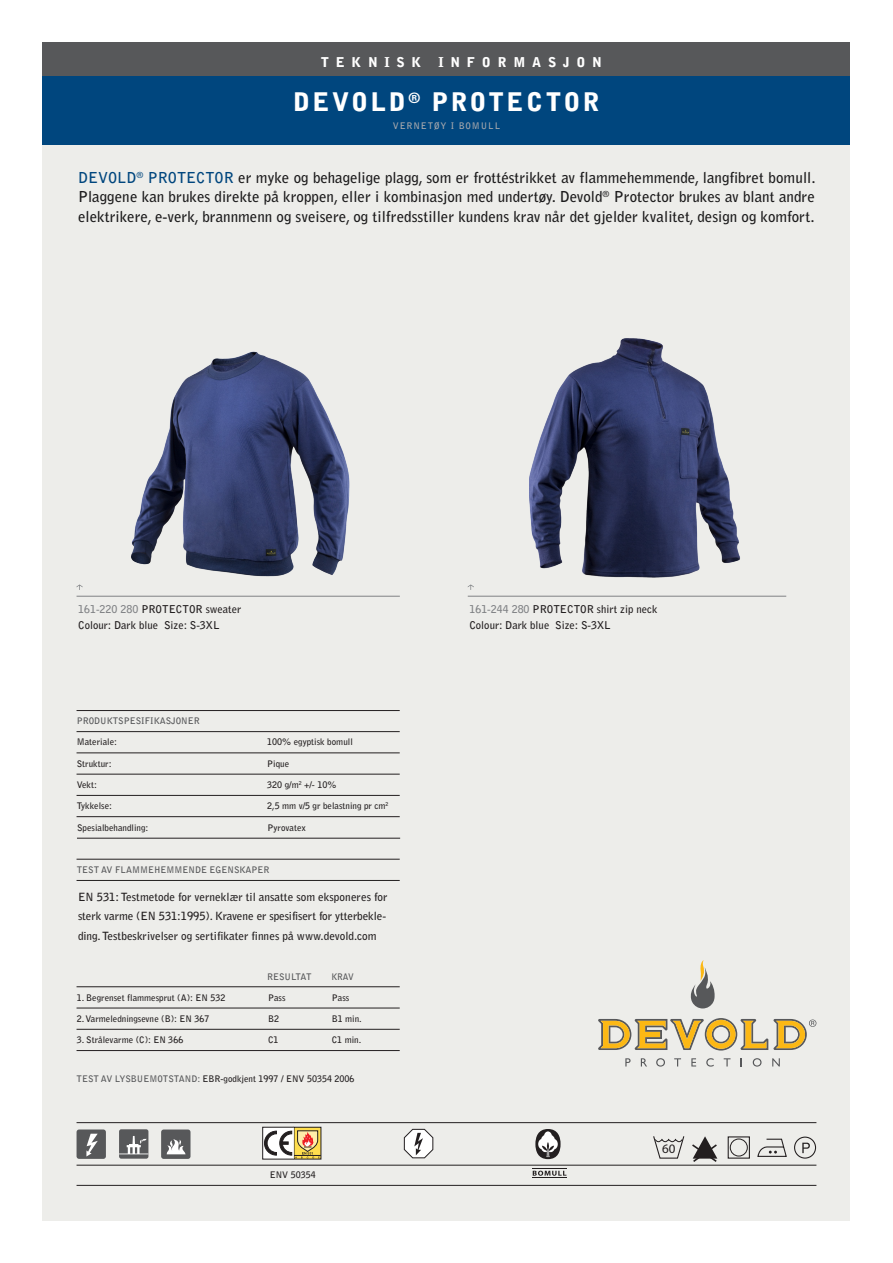
<style>
.page{position:relative;width:893px;height:1263px;background:#fff}
.page>*{position:absolute;margin:0;border:0;box-sizing:border-box;transform-origin:0 0}
.t1{font:900 25.5px "Bell Gothic Std";letter-spacing:.1em;color:#fff}
.t2{font:700 15px/19.5px "Bell Gothic Std";color:#1c1b1c;text-align:justify}
.t3{font:900 13.5px "Bell Gothic Std";letter-spacing:.5em;color:#fff}
.t4{font:13.05px "Myriad";color:#231f20}
.t5{font:700 11.25px/19.5px "Bell Gothic Std";color:#231f20;text-align:justify}
.t6{font:700 10.8px "Bell Gothic Std";color:#231f20}
.t7{font:700 9px "Bell Gothic Std";color:#231f20}
.t8{font:700 9px "Bell Gothic Std";color:#57585a}
.t9{font:700 9px "Bell Gothic Std";letter-spacing:.1em;color:#a8a9ad}
.t10{font:700 9px "Bell Gothic Std";color:#57585a;scale:.95 1}
.s1{color:#00467e}
.s2{color:#808285}
.s3{color:#57585a}
</style>
<div class="page">
<div style="left:43px;top:43px;width:807px;height:1177px;background:#ededea"></div>
<div style="left:43px;top:43px;width:807px;height:34px;background:#57585a"></div>
<div style="left:43px;top:77px;width:807px;height:68px;background:#00467e"></div>
<img style="left:529px;top:338px;width:236px;height:258px">
<svg style="left:468px;top:584px;width:6px;height:6px"></svg>
<hr style="left:468px;top:596px;width:318px;height:1px;background:#808285">
<img style="left:131px;top:351px;width:219px;height:226px">
<svg style="left:77px;top:584px;width:6px;height:6px"></svg>
<hr style="left:77px;top:596px;width:323px;height:1px;background:#808285">
<svg style="left:625px;top:1058px;width:5px;height:8px"></svg>
<svg style="left:641px;top:1058px;width:6px;height:8px"></svg>
<svg style="left:656px;top:1058px;width:9px;height:8px"></svg>
<svg style="left:674px;top:1058px;width:7px;height:8px"></svg>
<svg style="left:691px;top:1058px;width:5px;height:8px"></svg>
<svg style="left:706px;top:1058px;width:8px;height:8px"></svg>
<svg style="left:724px;top:1058px;width:6px;height:8px"></svg>
<svg style="left:753px;top:1058px;width:8px;height:8px"></svg>
<svg style="left:772px;top:1058px;width:8px;height:8px"></svg>
<svg style="left:690px;top:960px;width:25px;height:48px"></svg>
<svg style="left:598px;top:1018px;width:218px;height:32px"></svg>
<hr style="left:77px;top:731px;width:323px;height:1px;background:#231f20">
<hr style="left:77px;top:753px;width:323px;height:1px;background:#231f20">
<hr style="left:77px;top:774px;width:323px;height:1px;background:#231f20">
<hr style="left:77px;top:795px;width:323px;height:1px;background:#231f20">
<hr style="left:77px;top:816px;width:323px;height:1px;background:#231f20">
<hr style="left:77px;top:710px;width:323px;height:1px;background:#231f20">
<hr style="left:77px;top:859px;width:323px;height:1px;background:#231f20">
<hr style="left:77px;top:880px;width:323px;height:1px;background:#231f20">
<hr style="left:77px;top:986px;width:323px;height:1px;background:#231f20">
<hr style="left:77px;top:1008px;width:323px;height:1px;background:#231f20">
<hr style="left:77px;top:1029px;width:323px;height:1px;background:#231f20">
<hr style="left:77px;top:1050px;width:323px;height:1px;background:#231f20">
<hr style="left:77px;top:1185px;width:739px;height:1px;background:#231f20">
<hr style="left:77px;top:1122px;width:739px;height:1px;background:#231f20">
<hr style="left:77px;top:1165px;width:739px;height:1px;background:#231f20">
<div style="left:77px;top:1129px;width:29px;height:30px;background:#57585a;border-radius:3px"></div>
<svg style="left:86px;top:1134px;width:12px;height:22px"></svg>
<div style="left:161px;top:1129px;width:29px;height:30px;background:#57585a;border-radius:3px"></div>
<svg style="left:166px;top:1139px;width:20px;height:15px"></svg>
<div style="left:294px;top:1127px;width:27px;height:32px;background:#ffde4e"></div>
<div style="left:294px;top:1127px;width:27px;height:32px;border:1px solid #231f20"></div>
<div style="left:262px;top:1127px;width:32px;height:32px;background:#fff;border:1px solid #231f20"></div>
<svg style="left:264px;top:1130px;width:57px;height:28px"></svg>
<svg style="left:757px;top:1138px;width:30px;height:19px"></svg>
<div style="left:794px;top:1136px;width:22px;height:22px;border:1px solid #231f20;border-radius:50%"></div>
<svg style="left:802px;top:1142px;width:8px;height:11px"></svg>
<svg style="left:727px;top:1136px;width:23px;height:23px"></svg>
<div style="left:730px;top:1139px;width:18px;height:17px;border:1px solid #231f20;border-radius:50%"></div>
<svg style="left:653px;top:1136px;width:65px;height:26px"></svg>
<svg style="left:535px;top:1129px;width:26px;height:30px"></svg>
<svg style="left:533px;top:1171px;width:33px;height:5px"></svg>
<hr style="left:532px;top:1168px;width:35px;height:1px;background:#231f20">
<hr style="left:532px;top:1177px;width:35px;height:1px;background:#231f20">
<svg style="left:404px;top:1129px;width:29px;height:29px"></svg>
<hr style="left:77px;top:838px;width:323px;height:1px;background:#231f20">
<div style="left:119px;top:1129px;width:29px;height:30px;background:#57585a;border-radius:2px"></div>
<svg style="left:119px;top:1136px;width:29px;height:18px"></svg>
<p class="t3" style="left:321px;top:54px;width:102px">TEKNISK</p>
<p class="t3" style="left:438px;top:54px;width:165px">INFORMASJON</p>
<p class="t1" style="left:293px;top:87px;width:308px">DEVOLD<sup>®</sup> PROTECTOR</p>
<p class="t9" style="left:393px;top:120px;width:109px">VERNETØY I BOMULL</p>
<p class="t2" style="left:78px;top:168px;width:739px"><span class="s1">DEVOLD</span><sup>®</sup> <span class="s1">PROTECTOR</span> er myke og behagelige plagg, som er frottéstrikket av flammehemmende, langfibret bomull.<br>Plaggene kan brukes direkte på kroppen, eller i kombinasjon med undertøy. Devold<sup>®</sup> Protector brukes av blant andre elektrikere, e-verk, brannmenn og sveisere, og tilfredsstiller kundens krav når det gjelder kvalitet, design og komfort.</p>
<p class="t6" style="left:78px;top:602px;width:164px"><span class="s2">161-220 280</span> PROTECTOR sweater</p>
<p class="t6" style="left:78px;top:619px;width:143px">Colour: Dark blue Size: S-3XL</p>
<p class="t8" style="left:77px;top:715px;width:125px">PRODUKTSPESIFIKASJONER</p>
<p class="t7" style="left:77px;top:737px;width:42px">Materiale:</p>
<p class="t7" style="left:267px;top:737px;width:87px">100% egyptisk bomull</p>
<p class="t7" style="left:77px;top:758px;width:36px">Struktur:</p>
<p class="t7" style="left:267px;top:758px;width:24px">Pique</p>
<p class="t7" style="left:77px;top:779px;width:22px">Vekt:</p>
<p class="t7" style="left:267px;top:779px;width:71px">320 g/m<sup>2</sup> +/- 10%</p>
<p class="t7" style="left:77px;top:800px;width:37px">Tykkelse:</p>
<p class="t7" style="left:267px;top:800px;width:123px">2,5 mm v/5 gr belastning pr cm<sup>2</sup></p>
<p class="t7" style="left:77px;top:822px;width:73px">Spesialbehandling:</p>
<p class="t7" style="left:268px;top:822px;width:40px">Pyrovatex</p>
<p class="t8" style="left:77px;top:864px;width:194px">TEST AV FLAMMEHEMMENDE EGENSKAPER</p>
<p class="t5" style="left:78px;top:887px;width:311px">EN 531: Testmetode for verneklær til ansatte som eksponeres for sterk varme (EN 531:1995). Kravene er spesifisert for ytterbekle&shy;ding. Testbeskrivelser og sertifikater finnes på www.devold.com</p>
<p class="t8" style="left:267px;top:971px;width:46px">RESULTAT</p>
<p class="t10" style="left:332px;top:971px;width:25px">KRAV</p>
<p class="t7" style="left:77px;top:992px;width:150px">1. Begrenset flammesprut (A): EN 532</p>
<p class="t7" style="left:268px;top:992px;width:19px">Pass</p>
<p class="t7" style="left:332px;top:992px;width:19px">Pass</p>
<p class="t7" style="left:77px;top:1013px;width:134px">2. Varmeledningsevne (B): EN 367</p>
<p class="t7" style="left:268px;top:1013px;width:13px">B2</p>
<p class="t7" style="left:332px;top:1013px;width:31px">B1 min.</p>
<p class="t7" style="left:77px;top:1034px;width:108px">3. Strålevarme (C): EN 366</p>
<p class="t7" style="left:268px;top:1034px;width:12px">C1</p>
<p class="t7" style="left:332px;top:1034px;width:31px">C1 min.</p>
<p class="t7" style="left:77px;top:1074px;width:279px"><span class="s3">TEST AV LYSBUEMOTSTAND:</span> EBR-godkjent 1997 / ENV 50354 2006</p>
<p class="t7" style="left:270px;top:1169px;width:48px">ENV 50354</p>
<p class="t6" style="left:469px;top:602px;width:190px"><span class="s2">161-244 280</span> PROTECTOR shirt zip neck</p>
<p class="t6" style="left:469px;top:619px;width:143px">Colour: Dark blue Size: S-3XL</p>
<p class="t4" style="left:662px;top:1142px;width:15px">60</p>
</div>
